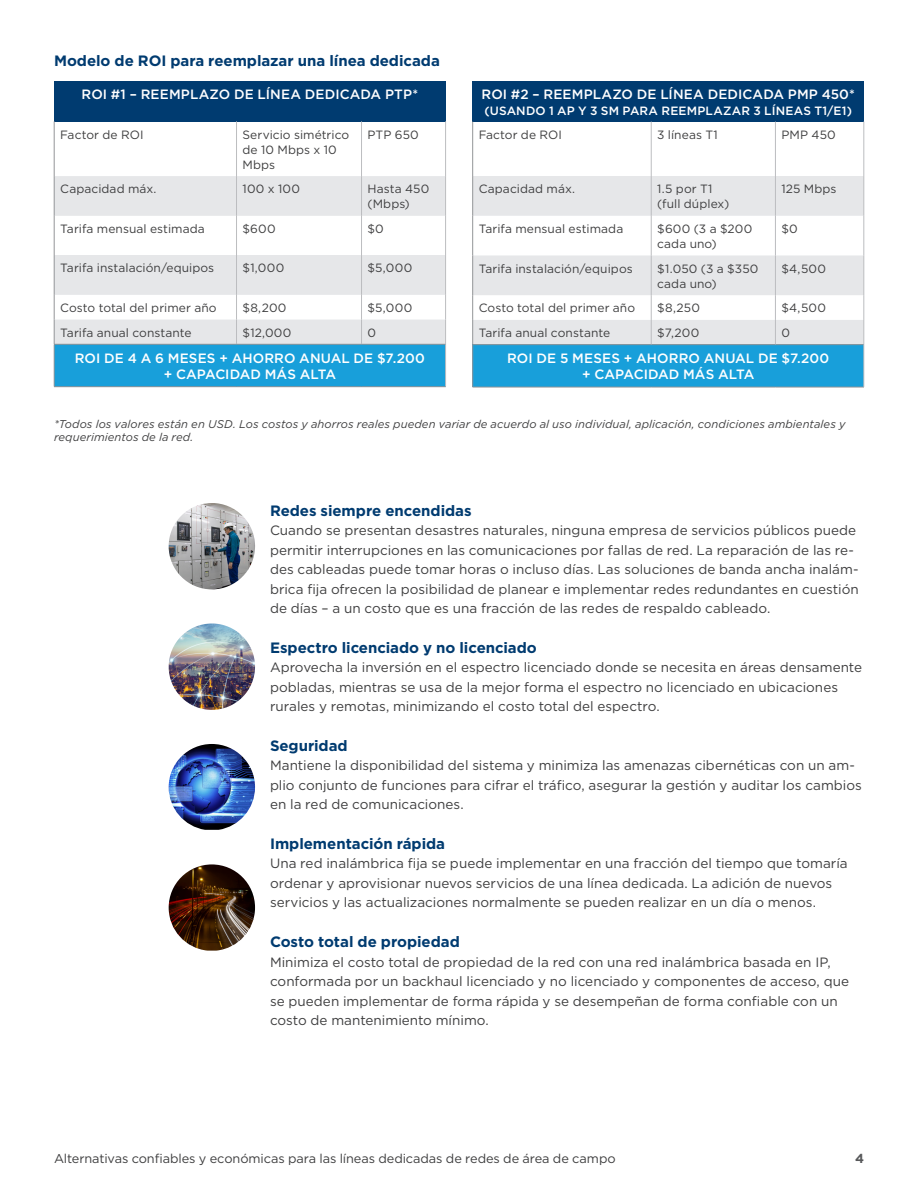
<style>
.page{position:relative;width:918px;height:1188px;background:#fff}
.page>*{position:absolute;margin:0;border:0;box-sizing:border-box;transform-origin:0 0}
.subHead{font:700 15px "Gotham";letter-spacing:-.005em;color:#003b70}
.textFirst{font:13.5px/19.5px "Gotham";color:#3e3e3f}
.text{font:500 13.5px/16.5px "Gotham";letter-spacing:.005em;color:#fff;text-align:center}
.t1{font:700 13.05px "Gotham";color:#57585a}
.t2{font:12.75px "Gotham";letter-spacing:-.005em;color:#3e3e3f}
.text-2{font:12px/15px "Gotham";letter-spacing:.005em;color:#3e3e3f}
.text-3{font:500 12px "Gotham";letter-spacing:.015em;color:#fff}
.text-4{font:italic 11.25px/13.5px "Gotham";letter-spacing:.005em;color:#3e3e3f}
</style>
<div class="page">
<img style="left:169px;top:503px;width:86px;height:86px;border-radius:43px">
<img style="left:169px;top:623px;width:86px;height:87px;border-radius:43px">
<img style="left:169px;top:864px;width:86px;height:87px">
<img style="left:169px;top:744px;width:86px;height:86px">
<div style="left:54px;top:81px;width:392px;height:40px;background:#003b70"></div>
<svg style="left:55px;top:176px;width:390px;height:168px;fill:#e6e7e9"></svg>
<div style="left:54px;top:344px;width:392px;height:43px;background:#189fda"></div>
<hr style="left:54px;top:121px;width:1px;height:55px;background:#939598">
<hr style="left:54px;top:176px;width:1px;height:40px;background:#939598">
<hr style="left:54px;top:216px;width:1px;height:39px;background:#939598">
<hr style="left:54px;top:255px;width:1px;height:40px;background:#939598">
<svg style="left:54px;top:295px;width:1px;height:49px"></svg>
<hr style="left:54px;top:344px;width:183px;height:1px;background:#939598">
<hr style="left:54px;top:344px;width:1px;height:43px;background:#939598">
<hr style="left:237px;top:344px;width:125px;height:1px;background:#939598">
<hr style="left:362px;top:344px;width:83px;height:1px;background:#939598">
<hr style="left:54px;top:386px;width:183px;height:1px;background:#939598">
<hr style="left:237px;top:386px;width:125px;height:1px;background:#939598">
<hr style="left:362px;top:386px;width:84px;height:1px;background:#939598">
<hr style="left:236px;top:121px;width:1px;height:55px;background:#bcbdc0">
<hr style="left:361px;top:121px;width:1px;height:55px;background:#bcbdc0">
<hr style="left:236px;top:176px;width:1px;height:40px;background:#bcbdc0">
<hr style="left:361px;top:176px;width:1px;height:40px;background:#bcbdc0">
<hr style="left:236px;top:216px;width:1px;height:39px;background:#bcbdc0">
<hr style="left:361px;top:216px;width:1px;height:39px;background:#bcbdc0">
<hr style="left:236px;top:255px;width:1px;height:40px;background:#bcbdc0">
<hr style="left:361px;top:255px;width:1px;height:40px;background:#bcbdc0">
<svg style="left:236px;top:295px;width:1px;height:49px"></svg>
<svg style="left:361px;top:295px;width:1px;height:49px"></svg>
<hr style="left:445px;top:121px;width:1px;height:55px;background:#bcbdc0">
<hr style="left:445px;top:176px;width:1px;height:40px;background:#bcbdc0">
<hr style="left:445px;top:216px;width:1px;height:39px;background:#bcbdc0">
<hr style="left:445px;top:255px;width:1px;height:40px;background:#bcbdc0">
<svg style="left:445px;top:295px;width:1px;height:49px"></svg>
<hr style="left:445px;top:344px;width:1px;height:43px;background:#bcbdc0">
<div style="left:473px;top:81px;width:391px;height:41px;background:#003b70"></div>
<svg style="left:473px;top:176px;width:391px;height:168px;fill:#e6e7e9"></svg>
<div style="left:473px;top:345px;width:391px;height:42px;background:#189fda"></div>
<hr style="left:472px;top:122px;width:1px;height:54px;background:#939598">
<hr style="left:472px;top:176px;width:1px;height:40px;background:#939598">
<hr style="left:472px;top:216px;width:1px;height:39px;background:#939598">
<hr style="left:472px;top:255px;width:1px;height:40px;background:#939598">
<svg style="left:472px;top:295px;width:1px;height:49px"></svg>
<hr style="left:472px;top:344px;width:179px;height:1px;background:#939598">
<hr style="left:472px;top:345px;width:1px;height:42px;background:#939598">
<hr style="left:651px;top:344px;width:124px;height:1px;background:#939598">
<hr style="left:775px;top:344px;width:89px;height:1px;background:#939598">
<hr style="left:472px;top:387px;width:179px;height:1px;background:#939598">
<hr style="left:651px;top:387px;width:124px;height:1px;background:#939598">
<hr style="left:775px;top:387px;width:89px;height:1px;background:#939598">
<hr style="left:651px;top:122px;width:1px;height:54px;background:#bcbdc0">
<hr style="left:775px;top:122px;width:1px;height:54px;background:#bcbdc0">
<hr style="left:651px;top:176px;width:1px;height:40px;background:#bcbdc0">
<hr style="left:775px;top:176px;width:1px;height:40px;background:#bcbdc0">
<hr style="left:651px;top:216px;width:1px;height:39px;background:#bcbdc0">
<hr style="left:775px;top:216px;width:1px;height:39px;background:#bcbdc0">
<hr style="left:651px;top:255px;width:1px;height:40px;background:#bcbdc0">
<hr style="left:775px;top:255px;width:1px;height:40px;background:#bcbdc0">
<svg style="left:651px;top:295px;width:1px;height:49px"></svg>
<svg style="left:775px;top:295px;width:1px;height:49px"></svg>
<hr style="left:864px;top:122px;width:1px;height:54px;background:#bcbdc0">
<hr style="left:864px;top:176px;width:1px;height:40px;background:#bcbdc0">
<hr style="left:864px;top:216px;width:1px;height:39px;background:#bcbdc0">
<hr style="left:864px;top:255px;width:1px;height:40px;background:#bcbdc0">
<svg style="left:864px;top:295px;width:1px;height:50px"></svg>
<hr style="left:864px;top:345px;width:1px;height:42px;background:#bcbdc0">
<p class="subHead" style="left:54px;top:51px;width:387px">Modelo de ROI para reemplazar una línea dedicada</p>
<p class="text" style="left:82px;top:85px;width:338px">ROI #1 – REEMPLAZO DE LÍNEA DEDICADA PTP*</p>
<p class="text-2" style="left:60px;top:127px;width:85px">Factor de ROI</p>
<p class="text-2" style="left:243px;top:127px;width:108px">Servicio simétrico de 10 Mbps x 10<br>Mbps</p>
<p class="text-2" style="left:368px;top:127px;width:53px">PTP 650</p>
<p class="text-2" style="left:60px;top:181px;width:98px">Capacidad máx.</p>
<p class="text-2" style="left:243px;top:181px;width:59px">100 x 100</p>
<p class="text-2" style="left:368px;top:181px;width:63px">Hasta 450 (Mbps)</p>
<p class="text-2" style="left:60px;top:221px;width:146px">Tarifa mensual estimada</p>
<p class="text-2" style="left:243px;top:221px;width:35px">$600</p>
<p class="text-2" style="left:368px;top:221px;width:18px">$0</p>
<p class="text-2" style="left:60px;top:260px;width:156px">Tarifa instalación/equipos</p>
<p class="text-2" style="left:243px;top:260px;width:43px">$1,000</p>
<p class="text-2" style="left:368px;top:260px;width:46px">$5,000</p>
<p class="text-2" style="left:60px;top:300px;width:158px">Costo total del primer año</p>
<p class="text-2" style="left:243px;top:300px;width:45px">$8,200</p>
<p class="text-2" style="left:368px;top:300px;width:46px">$5,000</p>
<p class="text-2" style="left:60px;top:325px;width:133px">Tarifa anual constante</p>
<p class="text-2" style="left:243px;top:325px;width:50px">$12,000</p>
<p class="text-2" style="left:368px;top:325px;width:10px">0</p>
<p class="text" style="left:75px;top:349px;width:352px">ROI DE 4 A 6 MESES + AHORRO ANUAL DE $7.200 + CAPACIDAD MÁS ALTA</p>
<p class="text" style="left:482px;top:85px;width:375px">ROI #2 – REEMPLAZO DE LÍNEA DEDICADA PMP 450*</p>
<p class="text-3" style="left:485px;top:103px;width:369px">(USANDO 1 AP Y 3 SM PARA REEMPLAZAR 3 LÍNEAS T1/E1)</p>
<p class="text-2" style="left:479px;top:127px;width:85px">Factor de ROI</p>
<p class="text-2" style="left:657px;top:127px;width:62px">3 líneas T1</p>
<p class="text-2" style="left:781px;top:127px;width:56px">PMP 450</p>
<p class="text-2" style="left:479px;top:181px;width:98px">Capacidad máx.</p>
<p class="text-2" style="left:657px;top:181px;width:74px">1.5 por T1 (full dúplex)</p>
<p class="text-2" style="left:781px;top:181px;width:57px">125 Mbps</p>
<p class="text-2" style="left:479px;top:221px;width:146px">Tarifa mensual estimada</p>
<p class="text-2" style="left:657px;top:221px;width:97px">$600 (3 a $200 cada uno)</p>
<p class="text-2" style="left:781px;top:221px;width:18px">$0</p>
<p class="text-2" style="left:479px;top:261px;width:156px">Tarifa instalación/equipos</p>
<p class="text-2" style="left:657px;top:261px;width:103px">$1.050 (3 a $350 cada uno)</p>
<p class="text-2" style="left:781px;top:261px;width:46px">$4,500</p>
<p class="text-2" style="left:479px;top:300px;width:158px">Costo total del primer año</p>
<p class="text-2" style="left:657px;top:300px;width:44px">$8,250</p>
<p class="text-2" style="left:781px;top:300px;width:46px">$4,500</p>
<p class="text-2" style="left:479px;top:325px;width:133px">Tarifa anual constante</p>
<p class="text-2" style="left:657px;top:325px;width:44px">$7,200</p>
<p class="text-2" style="left:781px;top:325px;width:10px">0</p>
<p class="text" style="left:507px;top:350px;width:324px">ROI DE 5 MESES + AHORRO ANUAL DE $7.200 + CAPACIDAD MÁS ALTA</p>
<p class="text-4" style="left:54px;top:417px;width:793px">*Todos los valores están en USD. Los costos y ahorros reales pueden variar de acuerdo al uso individual, aplicación, condiciones ambientales y requerimientos de la red.</p>
<p class="subHead" style="left:270px;top:500px;width:203px">Redes siempre encendidas</p>
<p class="textFirst" style="left:270px;top:520px;width:590px">Cuando se presentan desastres naturales, ninguna empresa de servicios públicos puede permitir interrupciones en las comunicaciones por fallas de red. La reparación de las re&shy;des cableadas puede tomar horas o incluso días. Las soluciones de banda ancha inalám&shy;brica fija ofrecen la posibilidad de planear e implementar redes redundantes en cuestión de días – a un costo que es una fracción de las redes de respaldo cableado.</p>
<p class="subHead" style="left:270px;top:638px;width:268px">Espectro licenciado y no licenciado</p>
<p class="textFirst" style="left:270px;top:657px;width:594px">Aprovecha la inversión en el espectro licenciado donde se necesita en áreas densamente pobladas, mientras se usa de la mejor forma el espectro no licenciado en ubicaciones rurales y remotas, minimizando el costo total del espectro.</p>
<p class="subHead" style="left:270px;top:736px;width:79px">Seguridad</p>
<p class="textFirst" style="left:270px;top:756px;width:593px">Mantiene la disponibilidad del sistema y minimiza las amenazas cibernéticas con un am&shy;plio conjunto de funciones para cifrar el tráfico, asegurar la gestión y auditar los cambios en la red de comunicaciones.</p>
<p class="subHead" style="left:270px;top:834px;width:177px">Implementación rápida</p>
<p class="textFirst" style="left:270px;top:854px;width:579px">Una red inalámbrica fija se puede implementar en una fracción del tiempo que tomaría ordenar y aprovisionar nuevos servicios de una línea dedicada. La adición de nuevos servicios y las actualizaciones normalmente se pueden realizar en un día o menos.</p>
<p class="subHead" style="left:270px;top:932px;width:191px">Costo total de propiedad</p>
<p class="textFirst" style="left:270px;top:952px;width:581px">Minimiza el costo total de propiedad de la red con una red inalámbrica basada en IP, conformada por un backhaul licenciado y no licenciado y componentes de acceso, que se pueden implementar de forma rápida y se desempeñan de forma confiable con un costo de mantenimiento mínimo.</p>
<p class="t2" style="left:54px;top:1150px;width:563px">Alternativas confiables y económicas para las líneas dedicadas de redes de área de campo</p>
<p class="t1" style="left:855px;top:1149px;width:10px">4</p>
</div>
